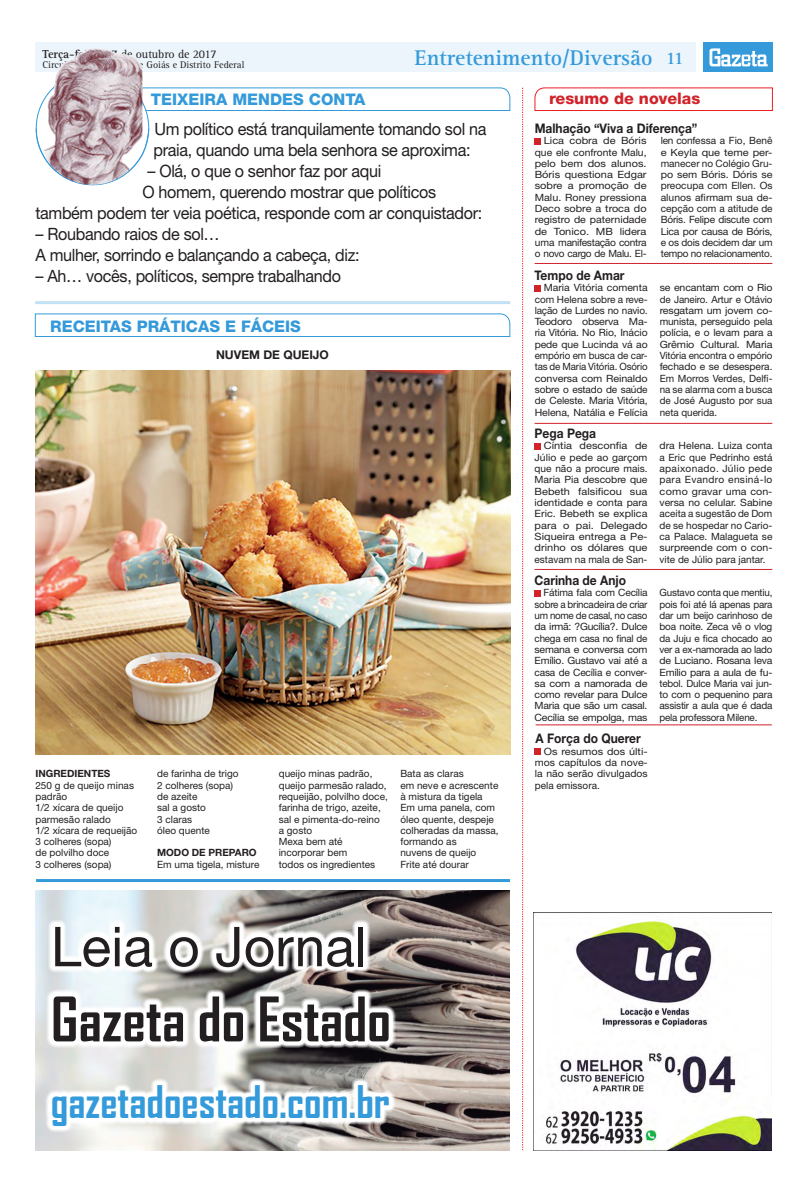
<style>
.page{position:relative;width:808px;height:1191px;background:#fff}
.page>*{position:absolute;margin:0;border:0;box-sizing:border-box;transform-origin:0 0}
.Legenda{font:700 58.8px "Agency FB";color:#231f20}
.Legenda-2{font:55.1px "Helvetica Neue";color:#231f20}
.Legenda-3{font:700 42.9px "Agency FB";color:#349ada}
.t1{font:700 22px "Rotis Serif";color:#349ada}
.t2{font:700 18px "Rotis Serif";color:#349ada}
.txt_colunas{font:17px/21px "Helvetica Neue";letter-spacing:-.02em;color:#231f20;scale:.95 1}
.Coluna_nome{font:800 16px "Helvetica Neue";color:#349ada}
.Coluna_nome-2{font:800 16px "Helvetica Neue";color:#d1232a}
.t3{font:700 13.2px "Helvetica Neue";color:#231f20;scale:.91 1}
.t4{font:12px "Rotis Serif";letter-spacing:-.01em;color:#231f20}
.Intertítulo{font:700 12px "Helvetica Neue";color:#231f20}
.Curtas_Panorama{font:10px/11.3px "Helvetica Neue";letter-spacing:-.01em;color:#231f20;text-align:justify}
.txt_colunas-2{font:10px/11.3px "Helvetica Neue";color:#231f20}
.Curtas_Panorama-2{font:10px/11.3px "Helvetica Neue";letter-spacing:-.01em;color:#231f20;text-align:justify;scale:1.05 1}
.Curtas_Panorama-3{font:10px/11.3px "Helvetica Neue";letter-spacing:-.01em;color:#231f20;text-align:justify;scale:1.1 1}
.Curtas_Panorama-4{font:10px/11.3px "Helvetica Neue";letter-spacing:-.01em;color:#231f20;text-align:justify;scale:1.04 1}
.Curtas_Panorama-5{font:10px/11.3px "Helvetica Neue";letter-spacing:-.01em;color:#231f20;text-align:justify;scale:1.09 1}
.t5{font:10px "Rotis Serif";color:#231f20}
.Intertítulo-2{font:700 10px "Helvetica Neue";color:#231f20}
.s1{font-weight:700}
</style>
<div class="page">
<div style="left:35px;top:43px;width:661px;height:29px;background:#ebf5fb"></div>
<div style="left:703px;top:43px;width:69px;height:29px;background:#349ada"></div>
<svg style="left:709px;top:48px;width:59px;height:18px"></svg>
<img style="left:534px;top:912px;width:238px;height:238px">
<img style="left:35px;top:890px;width:475px;height:260px">
<svg style="left:47px;top:920px;width:349px;height:128px"></svg>
<svg style="left:45px;top:1078px;width:351px;height:54px"></svg>
<hr style="left:36px;top:879px;width:474px;height:3px;background:#349ada">
<svg style="left:142px;top:88px;width:368px;height:23px"></svg>
<svg style="left:535px;top:88px;width:238px;height:23px"></svg>
<svg style="left:35px;top:313px;width:475px;height:24px"></svg>
<svg style="left:535px;top:138px;width:6px;height:6px"></svg>
<svg style="left:535px;top:285px;width:6px;height:6px"></svg>
<svg style="left:535px;top:443px;width:6px;height:6px"></svg>
<hr style="left:535px;top:263px;width:237px;height:1px;background:#d1232a">
<hr style="left:535px;top:423px;width:237px;height:1px;background:#d1232a">
<hr style="left:536px;top:724px;width:236px;height:1px;background:#d1232a">
<svg style="left:535px;top:590px;width:6px;height:6px"></svg>
<hr style="left:535px;top:569px;width:237px;height:1px;background:#d1232a">
<svg style="left:535px;top:748px;width:6px;height:6px"></svg>
<svg style="left:522px;top:88px;width:1px;height:1062px"></svg>
<hr style="left:35px;top:301px;width:475px;height:3px;background:#c2e1f4">
<img style="left:35px;top:370px;width:475px;height:384px">
<svg style="left:36px;top:128px;width:113px;height:58px"></svg>
<img style="left:43px;top:48px;width:99px;height:137px">
<p class="t4" style="left:43px;top:47px;width:176px"><span class="s1">Terça-feira, 17</span> de outubro de 2017</p>
<p class="t5" style="left:43px;top:59px;width:203px">Circulação no Estado de Goiás e Distrito Federal</p>
<p class="t1" style="left:414px;top:45px;width:240px">Entretenimento/Diversão</p>
<p class="t2" style="left:666px;top:48px;width:20px">11</p>
<p class="Coluna_nome" style="left:151px;top:90px;width:216px">TEIXEIRA MENDES CONTA</p>
<p class="txt_colunas" style="left:153px;top:118px;width:352px">Um político está tranquilamente tomando sol na praia, quando uma bela senhora se aproxima:</p>
<p class="txt_colunas" style="left:147px;top:160px;width:248px">– Olá, o que o senhor faz por aqui</p>
<p class="txt_colunas" style="left:35px;top:181px;width:472px;text-indent:107px">O homem, querendo mostrar que políticos também podem ter veia poética, responde com ar conquistador:</p>
<p class="txt_colunas" style="left:35px;top:223px;width:196px">– Roubando raios de sol…</p>
<p class="txt_colunas" style="left:35px;top:244px;width:343px">A mulher, sorrindo e balançando a cabeça, diz:</p>
<p class="txt_colunas" style="left:35px;top:265px;width:323px">– Ah… vocês, políticos, sempre trabalhando</p>
<p class="Coluna_nome" style="left:50px;top:316px;width:252px">RECEITAS PRÁTICAS E FÁCEIS</p>
<p class="Intertítulo" style="left:216px;top:347px;width:114px">NUVEM DE QUEIJO</p>
<p class="Intertítulo-2" style="left:35px;top:767px;width:76px">INGREDIENTES</p>
<p class="txt_colunas-2" style="left:35px;top:779px;width:100px">250 g de queijo minas padrão</p>
<p class="txt_colunas-2" style="left:35px;top:802px;width:89px">1/2 xícara de queijo parmesão ralado</p>
<p class="txt_colunas-2" style="left:35px;top:824px;width:103px">1/2 xícara de requeijão</p>
<p class="txt_colunas-2" style="left:35px;top:835px;width:78px">3 colheres (sopa)</p>
<p class="txt_colunas-2" style="left:35px;top:847px;width:75px">de polvilho doce</p>
<p class="txt_colunas-2" style="left:35px;top:858px;width:78px">3 colheres (sopa)</p>
<p class="txt_colunas-2" style="left:157px;top:768px;width:83px">de farinha de trigo</p>
<p class="txt_colunas-2" style="left:157px;top:779px;width:78px">2 colheres (sopa)</p>
<p class="txt_colunas-2" style="left:157px;top:790px;width:42px">de azeite</p>
<p class="txt_colunas-2" style="left:157px;top:802px;width:50px">sal a gosto</p>
<p class="txt_colunas-2" style="left:157px;top:813px;width:36px">3 claras</p>
<p class="txt_colunas-2" style="left:157px;top:824px;width:54px">óleo quente</p>
<p class="Intertítulo-2" style="left:157px;top:846px;width:101px">MODO DE PREPARO</p>
<p class="txt_colunas-2" style="left:157px;top:858px;width:104px">Em uma tigela, misture</p>
<p class="txt_colunas-2" style="left:279px;top:768px;width:111px">queijo minas padrão, queijo parmesão ralado, requeijão, polvilho doce, farinha de trigo, azeite, sal e pimenta-do-reino<br>a gosto</p>
<p class="txt_colunas-2" style="left:279px;top:835px;width:70px">Mexa bem até incorporar bem</p>
<p class="txt_colunas-2" style="left:279px;top:858px;width:98px">todos os ingredientes</p>
<p class="txt_colunas-2" style="left:400px;top:768px;width:65px">Bata as claras</p>
<p class="txt_colunas-2" style="left:400px;top:779px;width:99px">em neve e acrescente</p>
<p class="txt_colunas-2" style="left:400px;top:790px;width:84px">à mistura da tigela</p>
<p class="txt_colunas-2" style="left:400px;top:802px;width:100px">Em uma panela, com óleo quente, despeje colheradas da massa, formando as</p>
<p class="txt_colunas-2" style="left:400px;top:847px;width:77px">nuvens de queijo</p>
<p class="txt_colunas-2" style="left:400px;top:858px;width:70px">Frite até dourar</p>
<p class="Legenda-2" style="left:51px;top:913px;width:318px">Leia o Jornal</p>
<p class="Legenda" style="left:51px;top:982px;width:342px">Gazeta do Estado</p>
<p class="Legenda-3" style="left:51px;top:1075px;width:341px">gazetadoestado.com.br</p>
<p class="Coluna_nome-2" style="left:549px;top:89px;width:153px">resumo de novelas</p>
<p class="t3" style="left:535px;top:120px;width:180px">Malhação “Viva a Diferença”</p>
<p class="Curtas_Panorama-3" style="left:535px;top:135px;width:103px;text-indent:9px">Lica cobra de Bóris que ele confronte Malu, pelo bem dos alunos.<br>Bóris questiona Edgar sobre a promoção de Malu. Roney pressiona Deco sobre a troca do registro de paternidade de Tonico. MB lidera uma manifestação contra o novo cargo de Malu. El-</p>
<p class="Curtas_Panorama" style="left:661px;top:135px;width:113px">len confessa a Fio, Benê e Keyla que teme per&shy;manecer no Colégio Gru&shy;po sem Bóris. Dóris se preocupa com Ellen. Os alunos afirmam sua de&shy;cepção com a atitude de Bóris. Felipe discute com Lica por causa de Bóris, e os dois decidem dar um tempo no relacionamento.</p>
<p class="t3" style="left:535px;top:267px;width:100px">Tempo de Amar</p>
<p class="Curtas_Panorama-2" style="left:535px;top:282px;width:109px;text-indent:9px">Maria Vitória comenta com Helena sobre a reve&shy;lação de Lurdes no navio.<br>Teodoro observa Ma&shy;ria Vitória. No Rio, Inácio pede que Lucinda vá ao empório em busca de car&shy;tas de Maria Vitória. Osório conversa com Reinaldo sobre o estado de saúde de Celeste. Maria Vitória, Helena, Natália e Felícia</p>
<p class="Curtas_Panorama-2" style="left:660px;top:282px;width:109px">se encantam com o Rio de Janeiro. Artur e Otávio resgatam um jovem co&shy;munista, perseguido pela polícia, e o levam para a Grêmio Cultural. Maria Vitória encontra o empório fechado e se desespera.<br>Em Morros Verdes, Delfi&shy;na se alarma com a busca de José Augusto por sua neta querida.</p>
<p class="Curtas_Panorama-3" style="left:535px;top:440px;width:104px;text-indent:9px">Cíntia desconfia de Júlio e pede ao garçom que não a procure mais.<br>Maria Pia descobre que Bebeth falsificou sua identidade e conta para Eric. Bebeth se explica para o pai. Delegado Siqueira entrega a Pe&shy;drinho os dólares que estavam na mala de San-</p>
<p class="Curtas_Panorama-4" style="left:659px;top:440px;width:110px">dra Helena. Luiza conta a Eric que Pedrinho está apaixonado. Júlio pede para Evandro ensiná-lo como gravar uma con&shy;versa no celular. Sabine aceita a sugestão de Dom de se hospedar no Cario&shy;ca Palace. Malagueta se surpreende com o con&shy;vite de Júlio para jantar.</p>
<p class="t3" style="left:535px;top:572px;width:102px">Carinha de Anjo</p>
<p class="Curtas_Panorama" style="left:535px;top:587px;width:114px;text-indent:9px">Fátima fala com Cecília sobre a brincadeira de criar um nome de casal, no caso da irmã: ?Gucília?. Dulce chega em casa no final de semana e conversa com Emílio. Gustavo vai até a casa de Cecília e conver&shy;sa com a namorada de como revelar para Dulce Maria que são um casal.<br>Cecília se empolga, mas</p>
<p class="Curtas_Panorama" style="left:659px;top:587px;width:114px">Gustavo conta que mentiu, pois foi até lá apenas para dar um beijo carinhoso de boa noite. Zeca vê o vlog da Juju e fica chocado ao ver a ex-namorada ao lado de Luciano. Rosana leva Emílio para a aula de fu&shy;tebol. Dulce Maria vai jun&shy;to com o pequenino para assistir a aula que é dada pela professora Milene.</p>
<p class="t3" style="left:536px;top:730px;width:117px">A Força do Querer</p>
<p class="Curtas_Panorama-5" style="left:535px;top:745px;width:105px;text-indent:9px">Os resumos dos últi&shy;mos capítulos da nove&shy;la não serão divulgados pela emissora.</p>
<p class="t3" style="left:535px;top:425px;width:69px">Pega Pega</p>
</div>
